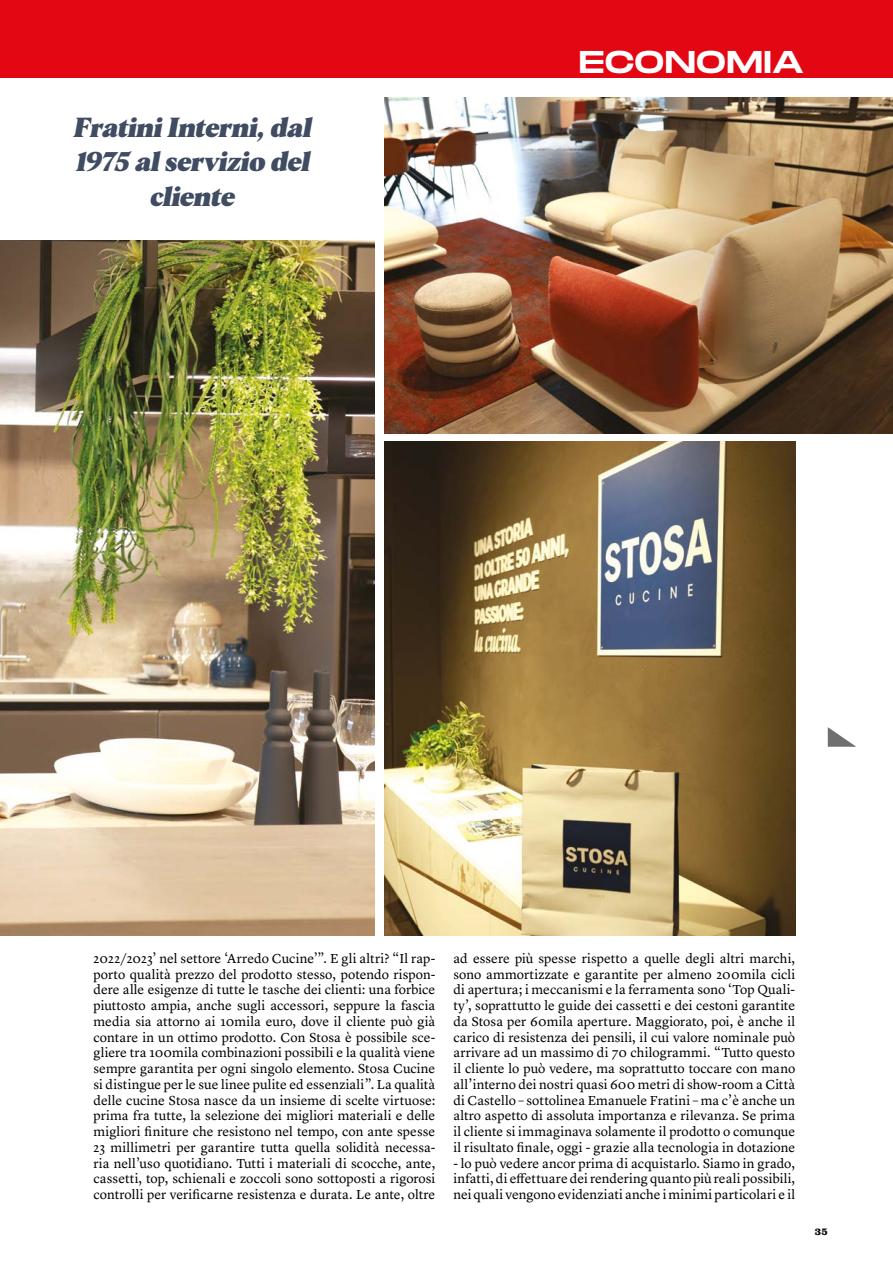
<style>
.page{position:relative;width:893px;height:1263px;background:#fff}
.page>*{position:absolute;margin:0;border:0;box-sizing:border-box;transform-origin:0 0}
.t1{font:31.5px "Monument Extended";letter-spacing:.01em;color:#fff}
.t2{font:italic 900 27px/34.5px "Albra Text";color:#404c62;text-align:center}
.t3{font:13.5px/15.8px "Lyon Text";letter-spacing:.005em;color:#000;text-align:justify}
.t4{font:700 10.5px "Clarendon LT Std";color:#000}
</style>
<div class="page">
<div style="left:0;top:0;width:893px;height:78px;background:#e30613"></div>
<svg style="left:828px;top:727px;width:28px;height:20px"></svg>
<img style="left:0;top:240px;width:375px;height:695px">
<img style="left:385px;top:441px;width:410px;height:494px">
<img style="left:385px;top:98px;width:508px;height:336px">
<h2 class="t2" style="left:73px;top:109px;width:246px">FratiniInterni,dal<br>1975 alservizio del cliente</h2>
<h1 class="t1" style="left:579px;top:39px;width:227px">ECONOMIA</h1>
<p class="t3" style="left:94px;top:949px;width:343px">2022/2023’ nel settore ‘Arredo Cucine’”. E gli altri? “Il rap&shy;porto qualità prezzo del prodotto stesso, potendo rispon&shy;dere alle esigenze di tutte le tasche dei clienti: una forbice piuttosto ampia, anche sugli accessori, seppure la fascia media sia attorno ai 10mila euro, dove il cliente può già contare in un ottimo prodotto. Con Stosa è possibile sce&shy;gliere tra 100mila combinazioni possibili e la qualità viene sempre garantita per ogni singolo elemento. Stosa Cucine si distingue per le sue linee pulite ed essenziali”. La qualità delle cucine Stosa nasce da un insieme di scelte virtuose: prima fra tutte, la selezione dei migliori materiali e delle migliori finiture che resistono nel tempo, con ante spesse 23 millimetri per garantire tutta quella solidità necessa&shy;ria nell’uso quotidiano. Tutti i materiali di scocche, ante, cassetti, top, schienali e zoccoli sono sottoposti a rigorosi controlli per verificarne resistenza e durata. Le ante, oltre</p>
<p class="t3" style="left:453px;top:949px;width:343px">ad essere più spesse rispetto a quelle degli altri marchi, sono ammortizzate e garantite per almeno 200mila cicli di apertura; i meccanismi e la ferramenta sono ‘Top Quali&shy;ty’, soprattutto le guide dei cassetti e dei cestoni garantite da Stosa per 60mila aperture. Maggiorato, poi, è anche il carico di resistenza dei pensili, il cui valore nominale può arrivare ad un massimo di 70 chilogrammi. “Tutto questo il cliente lo può vedere, ma soprattutto toccare con mano all’interno dei nostri quasi 600 metri di show-room a Città di Castello – sottolinea Emanuele Fratini – ma c’è anche un altro aspetto di assoluta importanza e rilevanza. Se prima il cliente si immaginava solamente il prodotto o comunque il risultato finale, oggi - grazie alla tecnologia in dotazione</p>
<p class="t3" style="left:453px;top:1154px;width:343px">- lo può vedere ancor prima di acquistarlo. Siamo in grado, infatti, di effettuare dei rendering quanto più reali possibili, nei quali vengono evidenziati anche i minimi particolari e il</p>
<p class="t4" style="left:815px;top:1225px;width:14px">35</p>
</div>
